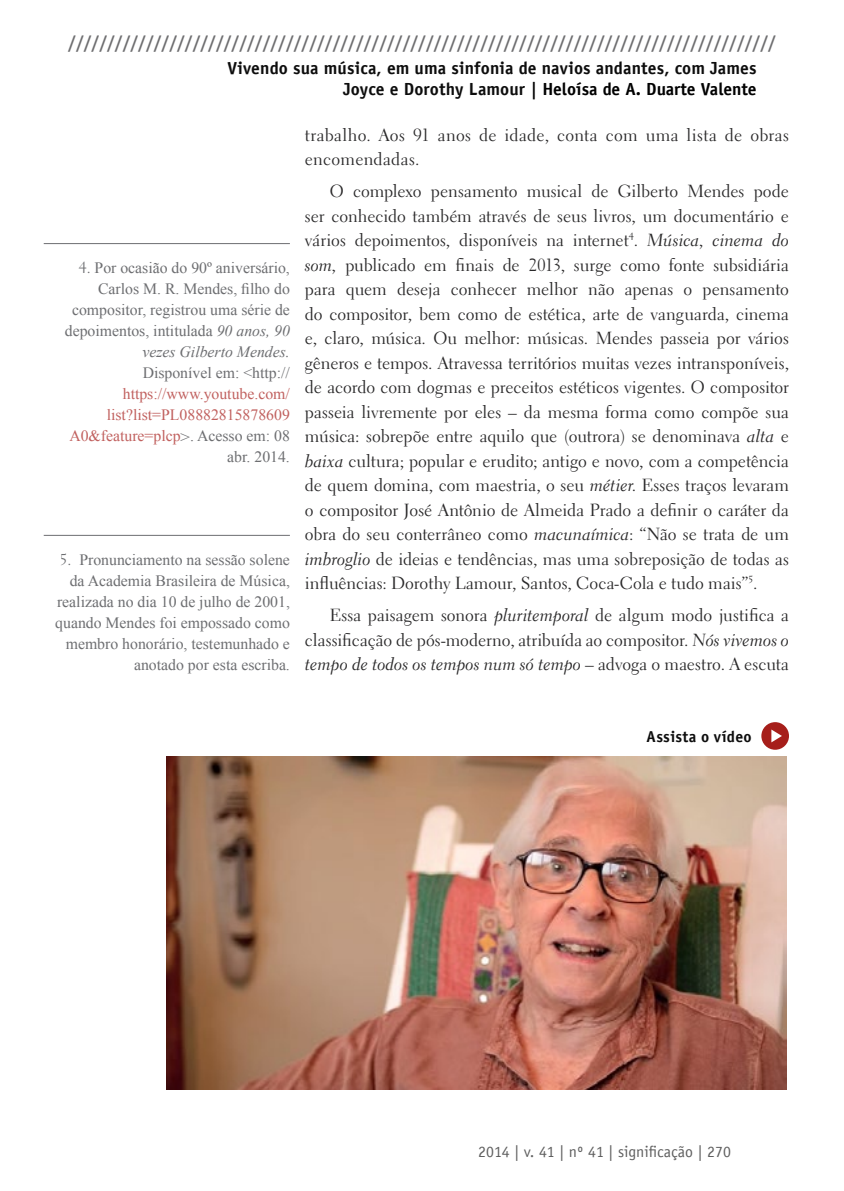
<style>
.page{position:relative;width:844px;height:1191px;background:#fff}
.page>*{position:absolute;margin:0;border:0;box-sizing:border-box;transform-origin:0 0}
.t1{font:17.5px/24.5px "Electra LT Std";letter-spacing:.005em;color:#292829}
.t2{font:700 17.5px/21px "Officina Sans LT";letter-spacing:.005em;color:#0d0d0d;text-align:right}
.t3{font:700 17.5px "Officina Sans LT";color:#6e6e70}
.t4{font:17.5px "Electra LT Std Cursive";letter-spacing:.005em;color:#292829}
.t5{font:15.75px/21px "Times New Roman";color:#6d6e71;text-align:right}
.t6{font:15.75px/21px "Times New Roman";color:#c1615f;text-align:right}
.t7{font:15.75px "Officina Sans LT";color:#5e5e5e}
.t8{font:700 15.75px "Officina Sans LT";letter-spacing:.02em;color:#0d0d0d}
.s1{color:#000}
.s2{font-family:"Electra LT Std"}
.s3{font-style:italic}
.s4{font-family:"Electra LT Std";color:#6d6e71}
.s5{color:#6d6e71}
.s6{font-family:"Electra LT Std Cursive"}
</style>
<div class="page">
<hr style="left:44px;top:243px;width:246px;height:1px;background:#6d6e71">
<hr style="left:44px;top:535px;width:246px;height:1px;background:#6d6e71">
<img style="left:167px;top:756px;width:619px;height:333px">
<div style="left:761px;top:722px;width:27px;height:27px;background:#a61e1a;border-radius:50%"></div>
<svg style="left:771px;top:729px;width:10px;height:13px"></svg>
<p class="t3" style="left:69px;top:31px;width:709px">///////////////////////////////////////////////////////////////////////////////////////////</p>
<p class="t2" style="left:227px;top:57px;width:530px">Vivendo sua música, em uma sinfonia de navios andantes, com James<br>Joyce e Dorothy Lamour <span class="s1">| Heloísa de A. Duarte Valente</span></p>
<p class="t5" style="left:65px;top:257px;width:226px"><span class="s2">4.</span> Por ocasião do 90º aniversário,<br>Carlos M. R. Mendes, filho do compositor, registrou uma série de depoimentos, intitulada <span class="s3">90 anos, 90 vezes Gilberto Mendes.</span></p>
<p class="t5" style="left:143px;top:362px;width:149px">Disponível em: &lt;http://</p>
<p class="t6" style="left:69px;top:383px;width:222px">https://www.youtube.com/ list?list=PL08882815878609<br>A0&amp;feature=plcp<span class="s4">&gt;</span><span class="s5">. Acesso em: 08 abr. 2014.</span></p>
<p class="t5" style="left:55px;top:549px;width:236px"><span class="s2">5.</span> Pronunciamento na sessão solene da Academia Brasileira de Música, realizada no dia 10 de julho de 2001, quando Mendes foi empossado como membro honorário, testemunhado e anotado por esta escriba.</p>
<p class="t1" style="left:305px;top:122px;width:485px">trabalho. Aos 91 anos de idade, conta com uma lista de obras encomendadas.</p>
<p class="t1" style="left:305px;top:179px;width:485px;text-align:justify;text-indent:25px">O complexo pensamento musical de Gilberto Mendes pode ser conhecido também através de seus livros, um documentário e vários depoimentos, disponíveis na internet<sup>4</sup>. <span class="s6">Música, cinema do som,</span> publicado em finais de 2013, surge como fonte subsidiária para quem deseja conhecer melhor não apenas o pensamento do compositor, bem como de estética, arte de vanguarda, cinema e, claro, música. Ou melhor: músicas. Mendes passeia por vários gêneros e tempos. Atravessa territórios muitas vezes intransponíveis, de acordo com dogmas e preceitos estéticos vigentes. O compositor passeia livremente por eles – da mesma forma como compõe sua música: sobrepõe entre aquilo que (outrora) se denominava <span class="s6">alta</span> e <span class="s6">baixa</span> cultura; popular e erudito; antigo e novo, com a competência de quem domina, com maestria, o seu <span class="s6">métier</span>. Esses traços levaram o compositor José Antônio de Almeida Prado a definir o caráter da obra do seu conterrâneo como <span class="s6">macunaímica</span>: “Não se trata de um <span class="s6">imbroglio</span> de ideias e tendências, mas uma sobreposição de todas as influências: Dorothy Lamour, Santos, Coca-Cola e tudo mais”<sup>5</sup>.</p>
<p class="t1" style="left:305px;top:603px;width:485px;text-align:right">Essa paisagem sonora <span class="s6">pluritemporal</span> de algum modo justifica a classificação de pós-moderno, atribuída ao compositor. <span class="s6">Nós vivemos o</span></p>
<p class="t4" style="left:305px;top:653px;width:485px">tempo de todos os tempos num só tempo <span class="s2">– advoga o maestro. A escuta</span></p>
<p class="t8" style="left:646px;top:727px;width:106px">Assista o vídeo</p>
<p class="t7" style="left:478px;top:1142px;width:254px">2014 | v. 41 | nº 41 | significação | 270</p>
</div>
